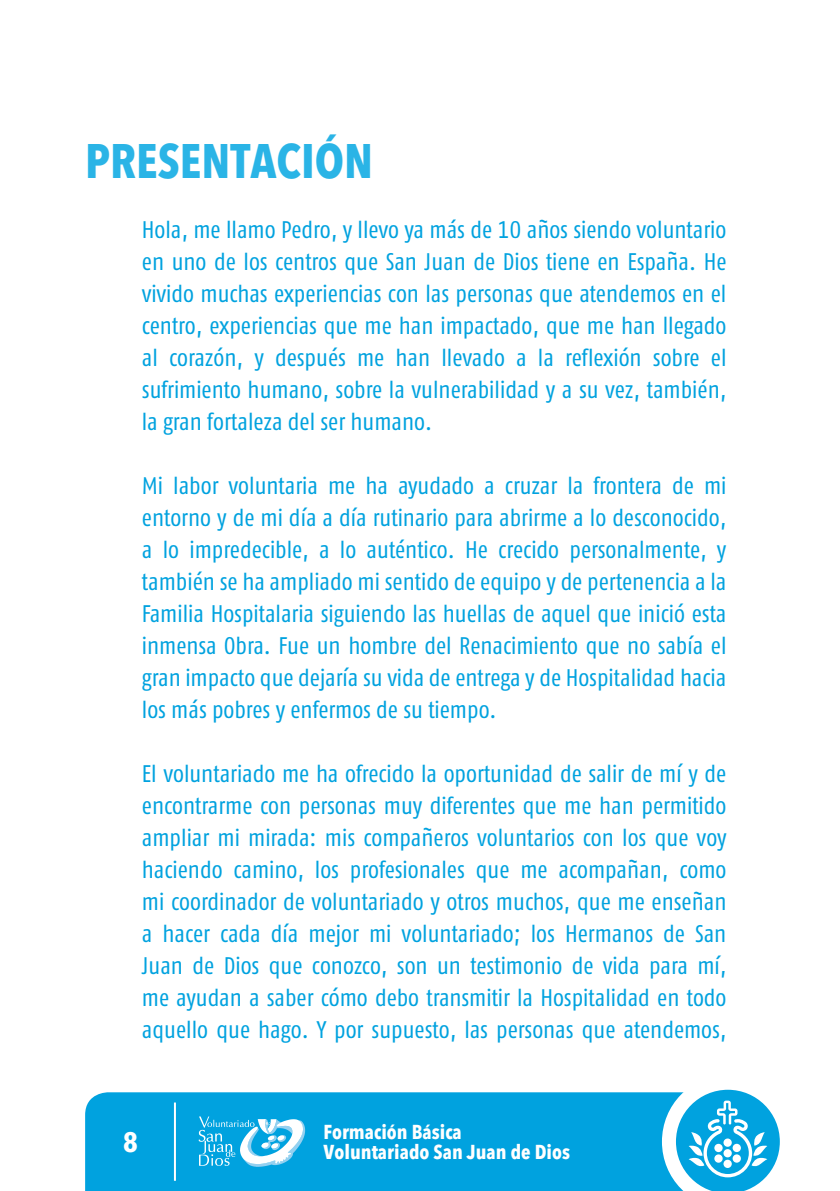
<style>
.page{position:relative;width:840px;height:1191px;background:#fff}
.page>*{position:absolute;margin:0;border:0;box-sizing:border-box;transform-origin:0 0}
.TITULAR{font:700 condensed 48px "Avenir Next LT Pro";color:#2ab4e6}
.t1{font:700 condensed 27.8px "Avenir Next LT Pro";color:#fff}
.GLOBO_DE_TEXTO{font:24px/32px "Fago Co Tf";color:#00a2df;text-align:justify}
.t2{font:700 condensed 20px "Avenir Next LT Pro";color:#fff}
</style>
<div class="page">
<div style="left:85px;top:1092px;width:576px;height:99px;background:#00a2df"></div>
<svg style="left:198px;top:1116px;width:107px;height:50px"></svg>
<hr style="left:174px;top:1102px;width:2px;height:78px;background:#fff">
<svg style="left:661px;top:1089px;width:119px;height:102px"></svg>
<p class="TITULAR" style="left:85px;top:132px;width:289px">PRESENTACIÓN</p>
<p class="GLOBO_DE_TEXTO" style="left:142px;top:213px;width:586px">Hola, me llamo Pedro, y llevo ya más de 10 años siendo voluntario en uno de los centros que San Juan de Dios tiene en España. He vivido muchas experiencias con las personas que atendemos en el centro, experiencias que me han impactado, que me han llegado al corazón, y después me han llevado a la reflexión sobre el sufrimiento humano, sobre la vulnerabilidad y a su vez, también, la gran fortaleza del ser humano.</p>
<p class="GLOBO_DE_TEXTO" style="left:142px;top:469px;width:586px">Mi labor voluntaria me ha ayudado a cruzar la frontera de mi entorno y de mi día a día rutinario para abrirme a lo desconocido, a lo impredecible, a lo auténtico. He crecido personalmente, y también se ha ampliado mi sentido de equipo y de pertenencia a la Familia Hospitalaria siguiendo las huellas de aquel que inició esta inmensa Obra. Fue un hombre del Renacimiento que no sabía el gran impacto que dejaría su vida de entrega y de Hospitalidad hacia los más pobres y enfermos de su tiempo.</p>
<p class="GLOBO_DE_TEXTO" style="left:142px;top:757px;width:585px">El voluntariado me ha ofrecido la oportunidad de salir de mí y de encontrarme con personas muy diferentes que me han permitido ampliar mi mirada: mis compañeros voluntarios con los que voy haciendo camino, los profesionales que me acompañan, como mi coordinador de voluntariado y otros muchos, que me enseñan a hacer cada día mejor mi voluntariado; los Hermanos de San Juan de Dios que conozco, son un testimonio de vida para mí, me ayudan a saber cómo debo transmitir la Hospitalidad en todo aquello que hago. Y por supuesto, las personas que atendemos,</p>
<p class="t1" style="left:123px;top:1125px;width:16px">8</p>
<p class="t2" style="left:323px;top:1120px;width:140px">Formación Básica</p>
<p class="t2" style="left:323px;top:1140px;width:248px">Voluntariado San Juan de Dios</p>
</div>
